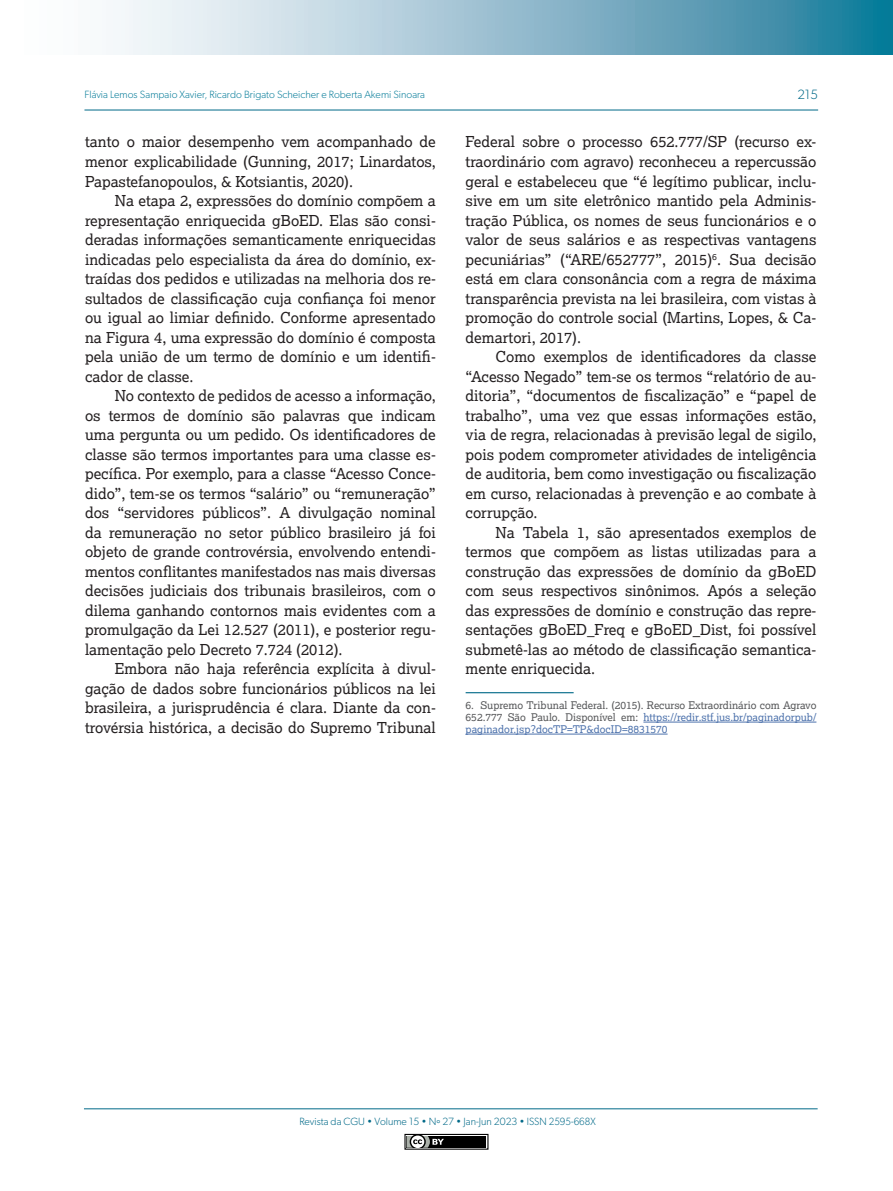
<style>
.page{position:relative;width:893px;height:1191px;background:#fff}
.page>*{position:absolute;margin:0;border:0;box-sizing:border-box;transform-origin:0 0}
.TEXTO_DUAS_COLUNAS{font:15px/19.5px "Lexia";color:#231f20;text-align:justify}
.t1{font:300 13.5px "Gibson";color:#006988}
.NOTA_DE_RODAPÉ{font:10.5px/12px "Lexia";color:#57585a;text-align:justify}
.t2{font:300 10.5px "Gibson";color:#087d9a}
.t3{font:300 10.5px "Gibson";color:#006988}
.s1{color:#4d72ac}
</style>
<div class="page">
<svg style="left:113px;top:0;width:780px;height:54px;background:#92bdce"></svg>
<hr style="left:84px;top:110px;width:734px;height:1px;background:#006988">
<hr style="left:84px;top:1108px;width:734px;height:1px;background:#006988">
<div style="left:404px;top:1133px;width:84px;height:16px;border:1px solid #000"></div>
<div style="left:407px;top:1135px;width:79px;height:12px;background:#000"></div>
<svg style="left:407px;top:1135px;width:37px;height:12px"></svg>
<hr style="left:466px;top:692px;width:108px;height:1px;background:#006988">
<hr style="left:643px;top:721px;width:173px;height:1px;background:#4d72ac">
<hr style="left:466px;top:733px;width:202px;height:1px;background:#4d72ac">
<p class="t2" style="left:84px;top:88px;width:342px">Flávia Lemos Sampaio Xavier, Ricardo Brigato Scheicher e Roberta Akemi Sinoara</p>
<p class="t1" style="left:797px;top:86px;width:22px">215</p>
<p class="TEXTO_DUAS_COLUNAS" style="left:85px;top:132px;width:352px">tanto o maior desempenho vem acompanhado de menor explicabilidade (Gunning, 2017; Linardatos, Papastefanopoulos, &amp; Kotsiantis, 2020).</p>
<p class="TEXTO_DUAS_COLUNAS" style="left:85px;top:190px;width:352px;text-indent:30px">Na etapa 2, expressões do domínio compõem a representação enriquecida gBoED. Elas são consi&shy;deradas informações semanticamente enriquecidas indicadas pelo especialista da área do domínio, ex&shy;traídas dos pedidos e utilizadas na melhoria dos re&shy;sultados de classificação cuja confiança foi menor ou igual ao limiar definido. Conforme apresentado na Figura 4, uma expressão do domínio é composta pela união de um termo de domínio e um identifi&shy;cador de classe.</p>
<p class="TEXTO_DUAS_COLUNAS" style="left:85px;top:385px;width:352px;text-indent:30px">No contexto de pedidos de acesso a informação, os termos de domínio são palavras que indicam uma pergunta ou um pedido. Os identificadores de classe são termos importantes para uma classe es&shy;pecífica. Por exemplo, para a classe “Acesso Conce&shy;dido”, tem-se os termos “salário” ou “remuneração” dos “servidores públicos”. A divulgação nominal da remuneração no setor público brasileiro já foi objeto de grande controvérsia, envolvendo entendi&shy;mentos conflitantes manifestados nas mais diversas decisões judiciais dos tribunais brasileiros, com o dilema ganhando contornos mais evidentes com a promulgação da Lei 12.527 (2011), e posterior regu&shy;lamentação pelo Decreto 7.724 (2012).</p>
<p class="TEXTO_DUAS_COLUNAS" style="left:85px;top:658px;width:352px;text-indent:30px">Embora não haja referência explícita à divul&shy;gação de dados sobre funcionários públicos na lei brasileira, a jurisprudência é clara. Diante da con&shy;trovérsia histórica, a decisão do Supremo Tribunal</p>
<p class="TEXTO_DUAS_COLUNAS" style="left:466px;top:132px;width:352px">Federal sobre o processo 652.777/SP (recurso ex&shy;traordinário com agravo) reconheceu a repercussão geral e estabeleceu que “é legítimo publicar, inclu&shy;sive em um site eletrônico mantido pela Adminis&shy;tração Pública, os nomes de seus funcionários e o valor de seus salários e as respectivas vantagens pecuniárias” (“ARE/652777”, 2015)<sup>6</sup>. Sua decisão está em clara consonância com a regra de máxima transparência prevista na lei brasileira, com vistas à promoção do controle social (Martins, Lopes, &amp; Ca&shy;demartori, 2017).</p>
<p class="TEXTO_DUAS_COLUNAS" style="left:466px;top:346px;width:352px;text-indent:30px">Como exemplos de identificadores da classe “Acesso Negado” tem-se os termos “relatório de au&shy;ditoria”, “documentos de fiscalização” e “papel de trabalho”, uma vez que essas informações estão, via de regra, relacionadas à previsão legal de sigilo, pois podem comprometer atividades de inteligência de auditoria, bem como investigação ou fiscalização em curso, relacionadas à prevenção e ao combate à corrupção.</p>
<p class="TEXTO_DUAS_COLUNAS" style="left:466px;top:522px;width:352px;text-indent:30px">Na Tabela 1, são apresentados exemplos de termos que compõem as listas utilizadas para a construção das expressões de domínio da gBoED com seus respectivos sinônimos. Após a seleção das expressões de domínio e construção das repre&shy;sentações gBoED_Freq e gBoED_Dist, foi possível submetê-las ao método de classificação semantica&shy;mente enriquecida.</p>
<p class="NOTA_DE_RODAPÉ" style="left:466px;top:699px;width:352px">6. Supremo Tribunal Federal. (2015). Recurso Extraordinário com Agravo 652.777 São Paulo. Disponível em: <span class="s1">https://redir.stf.jus.br/paginadorpub/ paginador.jsp?docTP=TP&amp;docID=8831570</span></p>
<p class="t3" style="left:299px;top:1115px;width:298px">Revista da CGU • Volume 15 • Nº 27 • Jan-Jun 2023 • ISSN 2595-668X</p>
</div>
